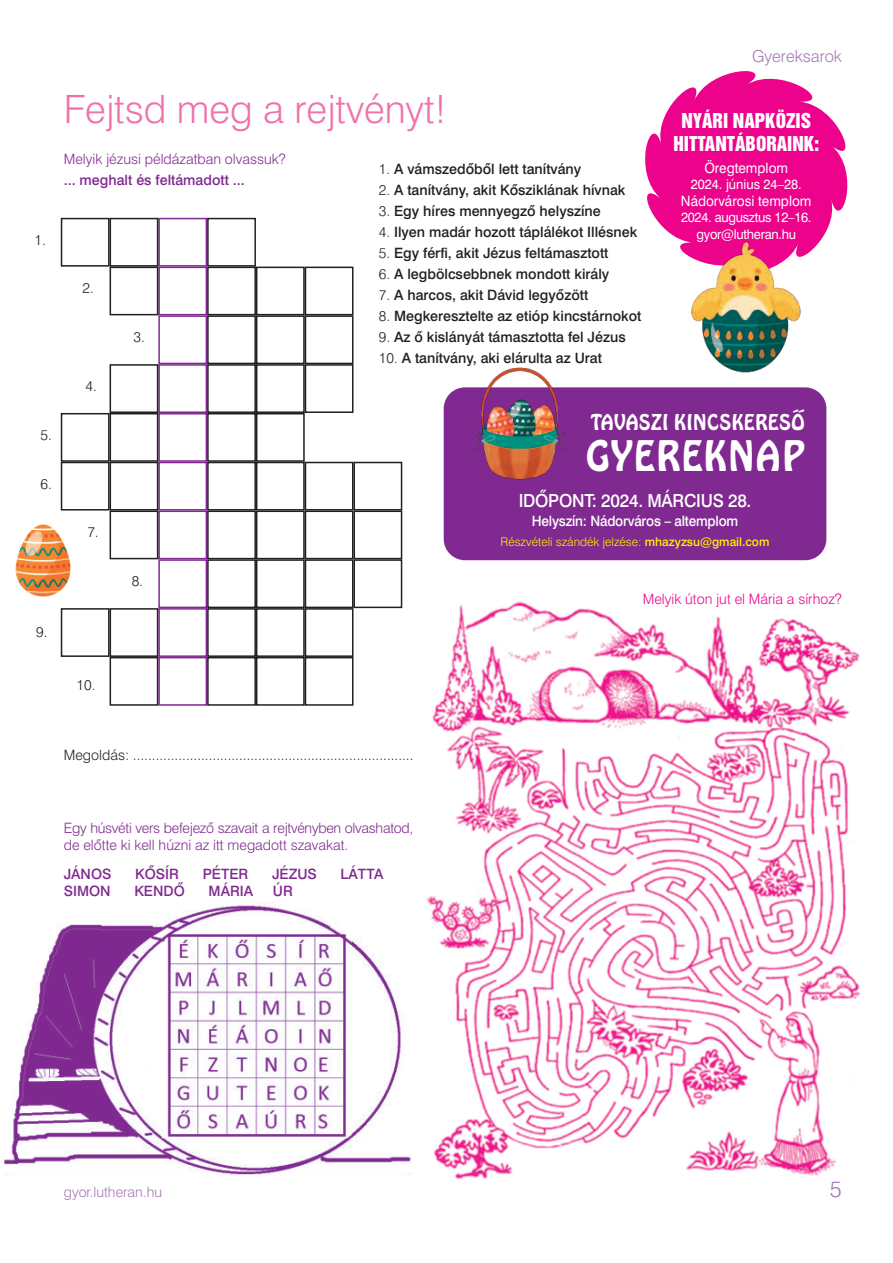
<style>
.page{position:relative;width:893px;height:1263px;background:#fff}
.page>*{position:absolute;margin:0;border:0;box-sizing:border-box;transform-origin:0 0}
.t1{font:40.5px "Hobo HU Normal";letter-spacing:.015em;color:#fff;scale:.95 1}
.t2{font:39px "Swiss 721 Light HU Normal";color:#f171ab}
.t3{font:22.5px "Swiss 721 Light HU Normal";color:#a677b3}
.t4{font:21px "Hobo HU Normal";color:#fff;scale:.95 1}
.t5{font:18.75px/22.5px "H Helv Inserat";color:#fff;text-align:center}
.t6{font:18px "Swiss 721 Medium HU Normal";letter-spacing:-.015em;color:#fff;scale:.95 1}
.t7{font:16.5px "Swiss 721 Light HU Normal";color:#a677b3}
.t8{font:14.25px "Swiss 721 Medium HU Normal";color:#231f20}
.t9{font:14.25px "Swiss 721 Light HU Normal";color:#231f20}
.t10{font:14.25px/17.1px "Swiss 721 Light HU Normal";letter-spacing:-.02em;color:#802990}
.t11{font:14.25px "Swiss 721 Medium HU Normal";color:#802990}
.t12{font:14.25px "Swiss 721 Light HU Normal";color:#802990}
.t13{font:14.25px "Swiss 721 HU Normal";color:#fff;scale:.95 1}
.t14{font:14.25px "Swiss 721 Medium HU Normal";letter-spacing:-.015em;color:#fff;scale:.95 1}
.t15{font:14.25px "Swiss 721 Light HU Normal";color:#ed028c}
.t16{font:14.25px "Swiss 721 Light HU Normal";color:#a677b3}
.t17{font:13.5px/16.2px "Swiss 721 HU Normal";letter-spacing:-.02em;color:#fff;text-align:center;scale:.95 1}
.t18{font:13.5px "Swiss 721 HU Normal";color:#fff;scale:.95 1}
.t19{font:12px "Swiss 721 Light HU Normal";color:#fff101}
.s1{font-family:"Swiss 721 Light HU Normal"}
.s2{font-family:"Swiss 721 Medium HU Normal"}
</style>
<div class="page">
<img style="left:4px;top:902px;width:407px;height:273px">
<img style="left:427px;top:601px;width:434px;height:579px">
<div style="left:158px;top:559px;width:49px;height:49px;border:2px solid #802990"></div>
<div style="left:207px;top:559px;width:49px;height:49px;border:2px solid #231f20"></div>
<div style="left:256px;top:559px;width:49px;height:49px;border:2px solid #231f20"></div>
<div style="left:305px;top:559px;width:48px;height:49px;border:2px solid #231f20"></div>
<div style="left:353px;top:559px;width:49px;height:49px;border:2px solid #231f20"></div>
<div style="left:158px;top:510px;width:49px;height:49px;border:2px solid #802990"></div>
<div style="left:207px;top:510px;width:49px;height:49px;border:2px solid #231f20"></div>
<div style="left:256px;top:510px;width:49px;height:49px;border:2px solid #231f20"></div>
<div style="left:305px;top:510px;width:48px;height:49px;border:2px solid #231f20"></div>
<div style="left:353px;top:510px;width:49px;height:49px;border:2px solid #231f20"></div>
<div style="left:158px;top:462px;width:49px;height:48px;border:2px solid #802990"></div>
<div style="left:207px;top:462px;width:49px;height:48px;border:2px solid #231f20"></div>
<div style="left:256px;top:462px;width:49px;height:48px;border:2px solid #231f20"></div>
<div style="left:305px;top:462px;width:48px;height:48px;border:2px solid #231f20"></div>
<div style="left:353px;top:462px;width:49px;height:48px;border:2px solid #231f20"></div>
<div style="left:158px;top:413px;width:49px;height:49px;border:2px solid #802990"></div>
<div style="left:207px;top:413px;width:49px;height:49px;border:2px solid #231f20"></div>
<div style="left:256px;top:413px;width:49px;height:49px;border:2px solid #231f20"></div>
<div style="left:158px;top:364px;width:49px;height:49px;border:2px solid #802990"></div>
<div style="left:207px;top:364px;width:49px;height:49px;border:2px solid #231f20"></div>
<div style="left:256px;top:364px;width:49px;height:49px;border:2px solid #231f20"></div>
<div style="left:305px;top:364px;width:48px;height:49px;border:2px solid #231f20"></div>
<div style="left:158px;top:315px;width:49px;height:49px;border:2px solid #802990"></div>
<div style="left:207px;top:315px;width:49px;height:49px;border:2px solid #231f20"></div>
<div style="left:256px;top:315px;width:49px;height:49px;border:2px solid #231f20"></div>
<div style="left:305px;top:315px;width:48px;height:49px;border:2px solid #231f20"></div>
<div style="left:158px;top:267px;width:49px;height:48px;border:2px solid #802990"></div>
<div style="left:207px;top:267px;width:49px;height:48px;border:2px solid #231f20"></div>
<div style="left:256px;top:267px;width:49px;height:48px;border:2px solid #231f20"></div>
<div style="left:305px;top:267px;width:48px;height:48px;border:2px solid #231f20"></div>
<div style="left:158px;top:218px;width:49px;height:49px;border:2px solid #802990"></div>
<div style="left:207px;top:218px;width:49px;height:49px;border:2px solid #231f20"></div>
<div style="left:61px;top:608px;width:49px;height:49px;border:2px solid #231f20"></div>
<div style="left:110px;top:608px;width:48px;height:49px;border:2px solid #231f20"></div>
<div style="left:110px;top:510px;width:48px;height:49px;border:2px solid #231f20"></div>
<div style="left:61px;top:462px;width:49px;height:48px;border:2px solid #231f20"></div>
<div style="left:110px;top:462px;width:48px;height:48px;border:2px solid #231f20"></div>
<div style="left:61px;top:413px;width:49px;height:49px;border:2px solid #231f20"></div>
<div style="left:110px;top:413px;width:48px;height:49px;border:2px solid #231f20"></div>
<div style="left:110px;top:364px;width:48px;height:49px;border:2px solid #231f20"></div>
<div style="left:110px;top:267px;width:48px;height:48px;border:2px solid #231f20"></div>
<div style="left:61px;top:218px;width:49px;height:49px;border:2px solid #231f20"></div>
<div style="left:110px;top:218px;width:48px;height:49px;border:2px solid #231f20"></div>
<div style="left:158px;top:608px;width:49px;height:49px;border:2px solid #802990"></div>
<div style="left:207px;top:608px;width:49px;height:49px;border:2px solid #231f20"></div>
<div style="left:256px;top:608px;width:49px;height:49px;border:2px solid #231f20"></div>
<div style="left:305px;top:608px;width:48px;height:49px;border:2px solid #231f20"></div>
<div style="left:110px;top:657px;width:48px;height:49px;border:2px solid #231f20"></div>
<div style="left:158px;top:657px;width:49px;height:49px;border:2px solid #802990"></div>
<div style="left:207px;top:657px;width:49px;height:49px;border:2px solid #231f20"></div>
<div style="left:256px;top:657px;width:49px;height:49px;border:2px solid #231f20"></div>
<div style="left:305px;top:657px;width:48px;height:49px;border:2px solid #231f20"></div>
<img style="left:15px;top:524px;width:56px;height:73px">
<svg style="left:645px;top:71px;width:203px;height:184px;fill:#ed028c"></svg>
<img style="left:686px;top:239px;width:120px;height:134px">
<div style="left:444px;top:387px;width:382px;height:173px;background:#802990;border-radius:21px"></div>
<img style="left:469px;top:367px;width:109px;height:113px">
<p class="t9" style="left:35px;top:231px;width:13px">1.</p>
<p class="t9" style="left:41px;top:427px;width:13px">5.</p>
<p class="t9" style="left:41px;top:475px;width:13px">6.</p>
<p class="t9" style="left:36px;top:623px;width:13px">9.</p>
<h2 class="t2" style="left:64px;top:87px;width:384px">Fejtsd meg a rejtvényt!</h2>
<p class="t12" style="left:64px;top:151px;width:223px">Melyik jézusi példázatban olvassuk?</p>
<p class="t11" style="left:64px;top:172px;width:183px">... meghalt és feltámadott ...</p>
<p class="t9" style="left:83px;top:280px;width:13px">2.</p>
<p class="t9" style="left:86px;top:378px;width:13px">4.</p>
<p class="t9" style="left:134px;top:329px;width:13px">3.</p>
<p class="t8" style="left:379px;top:161px;width:204px"><span class="s1">1.</span> A vámszedôbôl lett tanítvány</p>
<p class="t8" style="left:379px;top:182px;width:248px"><span class="s1">2.</span> A tanítvány, akit Kôsziklának hívnak</p>
<p class="t8" style="left:379px;top:203px;width:223px"><span class="s1">3.</span> Egy híres mennyegzô helyszíne</p>
<p class="t8" style="left:379px;top:224px;width:260px"><span class="s1">4.</span> Ilyen madár hozott táplálékot Illésnek</p>
<p class="t8" style="left:379px;top:245px;width:231px"><span class="s1">5.</span> Egy férfi, akit Jézus feltámasztott</p>
<p class="t8" style="left:379px;top:266px;width:232px"><span class="s1">6.</span> A legbölcsebbnek mondott király</p>
<p class="t8" style="left:379px;top:287px;width:211px"><span class="s1">7.</span> A harcos, akit Dávid legyôzött</p>
<p class="t8" style="left:379px;top:308px;width:264px"><span class="s1">8.</span> Megkeresztelte az etióp kincstárnokot</p>
<p class="t8" style="left:379px;top:329px;width:248px"><span class="s1">9.</span> Az ô kislányát támasztotta fel Jézus</p>
<p class="t8" style="left:379px;top:350px;width:225px"><span class="s1">10.</span> A tanítvány, aki elárulta az Urat</p>
<p class="t7" style="left:752px;top:46px;width:91px">Gyereksarok</p>
<h3 class="t5" style="left:673px;top:110px;width:147px">NYÁRI NAPKÖZIS<br>HITTANTÁBORAINK:</h3>
<p class="t13" style="left:704px;top:159px;width:90px">Öregtemplom</p>
<p class="t18" style="left:691px;top:177px;width:118px">2024. június 24—28.</p>
<p class="t13" style="left:681px;top:193px;width:139px">Nádorvárosi templom</p>
<p class="t17" style="left:681px;top:210px;width:139px">2024. augusztus 12—16. gyor@lutheran.hu</p>
<p class="t9" style="left:87px;top:524px;width:13px">7.</p>
<p class="t9" style="left:132px;top:573px;width:13px">8.</p>
<h3 class="t4" style="left:590px;top:410px;width:228px">TAVASZI KINCSKERESÔ</h3>
<h1 class="t1" style="left:586px;top:433px;width:232px">GYEREKNAP</h1>
<p class="t6" style="left:519px;top:490px;width:246px">IDÔPONT: 2024. MÁRCIUS 28.</p>
<p class="t14" style="left:532px;top:512px;width:219px">Helyszín: Nádorváros — altemplom</p>
<p class="t19" style="left:501px;top:535px;width:270px">Részvételi szándék jelzése: <span class="s2">mhazyzsu@gmail.com</span></p>
<p class="t15" style="left:643px;top:590px;width:201px">Melyik úton jut el Mária a sírhoz?</p>
<p class="t9" style="left:76px;top:676px;width:20px">10.</p>
<p class="t9" style="left:64px;top:747px;width:351px">Megoldás: ..........................................................................</p>
<p class="t10" style="left:64px;top:819px;width:351px">Egy húsvéti vers befejezô szavait a rejtvényben olvashatod, de elôtte ki kell húzni az itt megadott szavakat.</p>
<p class="t11" style="left:64px;top:865px;width:49px">JÁNOS</p>
<p class="t11" style="left:135px;top:865px;width:45px">KÔSÍR</p>
<p class="t11" style="left:203px;top:865px;width:47px">PÉTER</p>
<p class="t11" style="left:272px;top:865px;width:46px">JÉZUS</p>
<p class="t11" style="left:341px;top:865px;width:45px">LÁTTA</p>
<p class="t11" style="left:64px;top:882px;width:48px">SIMON</p>
<p class="t11" style="left:134px;top:882px;width:52px">KENDÔ</p>
<p class="t11" style="left:209px;top:882px;width:46px">MÁRIA</p>
<p class="t11" style="left:273px;top:882px;width:21px">ÚR</p>
<p class="t16" style="left:64px;top:1183px;width:100px">gyor.lutheran.hu</p>
<h3 class="t3" style="left:830px;top:1176px;width:13px">5</h3>
</div>
